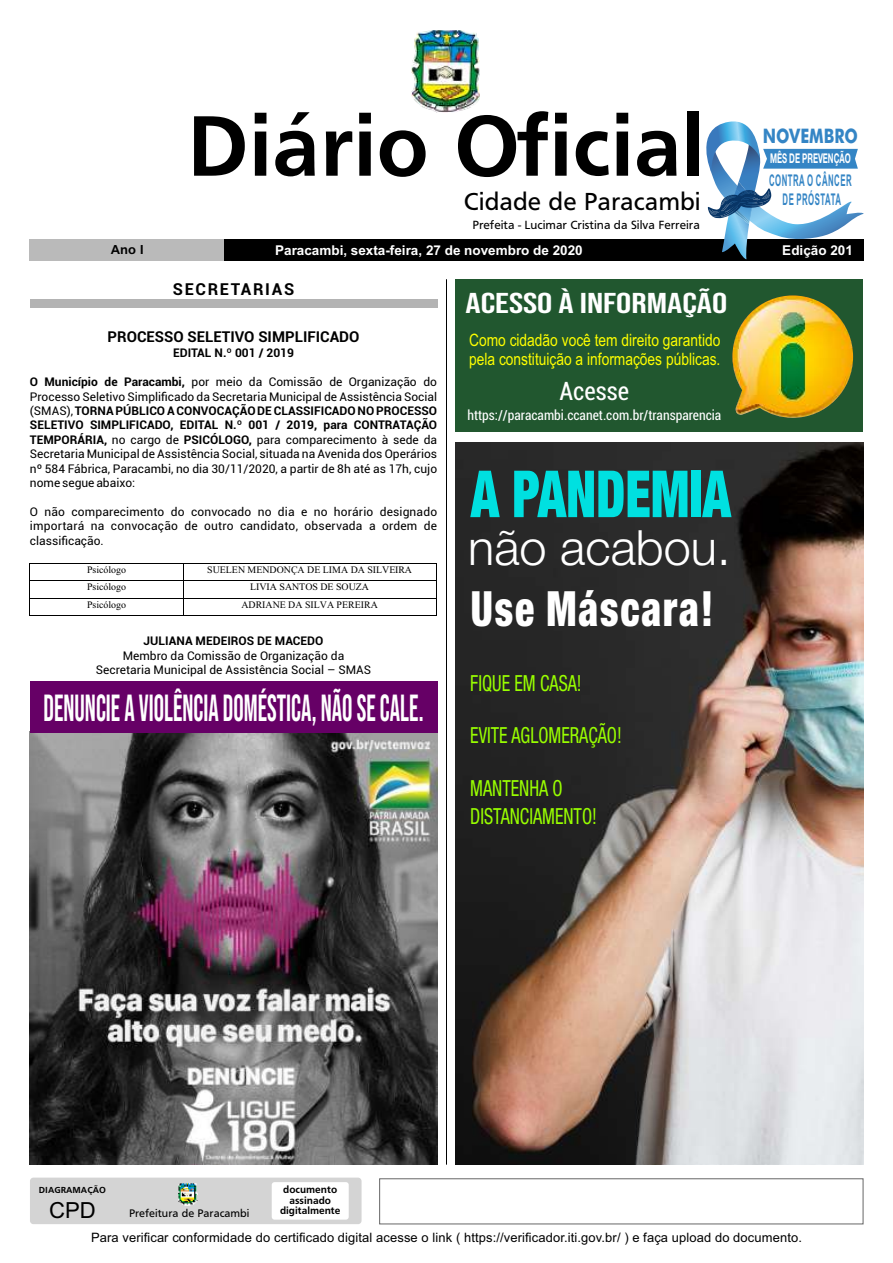
<style>
.page{position:relative;width:893px;height:1263px;background:#fff}
.page>*{position:absolute;margin:0;border:0;box-sizing:border-box;transform-origin:0 0}
.t1{font:700 89.25px "Frutiger";color:#000}
.t2{font:900 condensed 65.1px "Helvetica Neue";color:#00e0e0;scale:.78 1}
.t3{font:900 condensed 48.75px "Helvetica Neue";letter-spacing:.045em;color:#fff;scale:.82 1}
.t4{font:300 48.6px "Helvetica Neue";color:#fff}
.t5{font:37.65px "Bebas Neue";color:#fff;scale:.69 1}
.t6{font:28.8px "Bebas Neue";color:#fff;scale:1.32 1}
.t7{font:25.65px "Frutiger";color:#000}
.t8{font:condensed 25.5px "Roboto";color:#fff}
.t9{font:condensed 22.2px/27.9px "Helvetica Neue LT Pro";color:#9f0;scale:.82 1}
.t10{font:22.2px "Arial";color:#000}
.t11{font:700 20.1px "Futura BT";color:#3485c5;scale:.78 1}
.t12{font:17.1px/19px "Arial";color:#ff0;scale:.81 1}
.t13{font:700 16.5px "Roboto";letter-spacing:.1em;color:#000}
.t14{font:700 16.2px/18.5px "Arial Narrow";letter-spacing:.05em;color:#3485c5;text-align:center;scale:.59 1}
.t15{font:700 15px "Roboto";color:#000}
.t16{font:condensed 13.95px "Roboto";color:#fff}
.t17{font:700 13.5px "Arial";color:#fff}
.t18{font:700 13.5px "Frutiger";color:#000}
.t19{font:700 13.35px "Helvetica Neue";color:#fff;scale:.58 1}
.t20{font:12.9px "Arial";letter-spacing:.01em;color:#000}
.t21{font:12.3px "Frutiger";color:#000}
.t22{font:12px/14.4px "Roboto";color:#000;text-align:justify}
.t23{font:700 12px "Roboto";color:#000}
.t24{font:11.4px "Frutiger";color:#000}
.t25{font:700 10.65px/10.4px "Frutiger";color:#000;text-align:center}
.t26{font:9.9px "Times New Roman";color:#000}
.t27{font:700 9.15px "Frutiger";color:#000}
.s1{font-weight:700}
</style>
<div class="page">
<div style="left:224px;top:239px;width:639px;height:22px;background:#000"></div>
<hr style="left:446px;top:279px;width:1px;height:885px;background:#000">
<img style="left:411px;top:30px;width:69px;height:82px">
<div style="left:379px;top:1178px;width:484px;height:46px;border:1px solid #666"></div>
<div style="left:30px;top:1177px;width:332px;height:47px;background:#d4d4d4;border-radius:3px"></div>
<div style="left:272px;top:1182px;width:77px;height:37px;background:#fff;border-radius:3px"></div>
<img style="left:178px;top:1183px;width:19px;height:22px">
<div style="left:30px;top:299px;width:407px;height:8px;background:#b3b3b3"></div>
<div style="left:30px;top:239px;width:194px;height:22px;background:#bababa"></div>
<svg style="left:706px;top:121px;width:158px;height:138px"></svg>
<hr style="left:30px;top:563px;width:153px;height:1px;background:#000">
<hr style="left:184px;top:563px;width:252px;height:1px;background:#000">
<hr style="left:30px;top:580px;width:153px;height:1px;background:#000">
<hr style="left:184px;top:580px;width:252px;height:1px;background:#000">
<hr style="left:30px;top:598px;width:153px;height:1px;background:#000">
<hr style="left:184px;top:598px;width:252px;height:1px;background:#000">
<hr style="left:30px;top:615px;width:153px;height:1px;background:#000">
<svg style="left:183px;top:563px;width:1px;height:53px"></svg>
<hr style="left:184px;top:615px;width:252px;height:1px;background:#000">
<svg style="left:436px;top:563px;width:1px;height:53px"></svg>
<img style="left:30px;top:732px;width:407px;height:433px">
<div style="left:30px;top:681px;width:407px;height:51px;background:#606"></div>
<img style="left:455px;top:442px;width:408px;height:722px">
<div style="left:455px;top:279px;width:408px;height:153px;background:#21572f"></div>
<img style="left:732px;top:295px;width:121px;height:123px">
<p class="t18" style="left:111px;top:244px;width:35px">Ano I</p>
<h1 class="t1" style="left:187px;top:111px;width:519px">Diário Oficial</h1>
<h3 class="t7" style="left:464px;top:191px;width:238px">Cidade de Paracambi</h3>
<p class="t17" style="left:275px;top:245px;width:309px">Paracambi, sexta-feira, 27 de novembro de 2020</p>
<p class="t17" style="left:782px;top:245px;width:72px">Edição 201</p>
<h3 class="t11" style="left:763px;top:127px;width:124px">NOVEMBRO</h3>
<p class="t19" style="left:770px;top:150px;width:141px">MÊS DE PREVENÇÃO</p>
<h3 class="t14" style="left:769px;top:173px;width:141px">CONTRA O CÂNCER<br>DE PRÓSTATA</h3>
<p class="t21" style="left:473px;top:220px;width:229px">Prefeita - Lucimar Cristina da Silva Ferreira</p>
<h3 class="t13" style="left:173px;top:283px;width:123px">SECRETARIAS</h3>
<p class="t15" style="left:108px;top:331px;width:253px">PROCESSO SELETIVO SIMPLIFICADO</p>
<p class="t23" style="left:173px;top:348px;width:122px">EDITAL N.º 001 / 2019</p>
<p class="t22" style="left:30px;top:376px;width:409px"><span class="s1">O Município de Paracambi,</span> por meio da Comissão de Organização do Processo Seletivo Simplificado da Secretaria Municipal de Assistência Social (SMAS), <span class="s1">TORNA PÚBLICO A CONVOCAÇÃO DE CLASSIFICADO NO PROCESSO SELETIVO SIMPLIFICADO, EDITAL N.º 001 / 2019, para CONTRATAÇÃO TEMPORÁRIA,</span> no cargo de <span class="s1">PSICÓLOGO,</span> para comparecimento à sede da Secretaria Municipal de Assistência Social, situada na Avenida dos Operários nº 584 Fábrica, Paracambi, no dia 30/11/2020, a partir de 8h até as 17h, cujo nome segue abaixo:</p>
<p class="t22" style="left:30px;top:505px;width:409px">O não comparecimento do convocado no dia e no horário designado importará na convocação de outro candidato, observada a ordem de classificação.</p>
<p class="t26" style="left:87px;top:566px;width:41px">Psicólogo</p>
<p class="t26" style="left:207px;top:566px;width:206px">SUELEN MENDONÇA DE LIMA DA SILVEIRA</p>
<p class="t26" style="left:87px;top:583px;width:41px">Psicólogo</p>
<p class="t26" style="left:250px;top:583px;width:120px">LIVIA SANTOS DE SOUZA</p>
<p class="t26" style="left:87px;top:601px;width:41px">Psicólogo</p>
<p class="t26" style="left:241px;top:601px;width:138px">ADRIANE DA SILVA PEREIRA</p>
<p class="t23" style="left:144px;top:636px;width:181px">JULIANA MEDEIROS DE MACEDO</p>
<p class="t22" style="left:96px;top:649px;width:277px;text-align:center">Membro da Comissão de Organização da<br>Secretaria Municipal de Assistência Social – SMAS</p>
<h3 class="t5" style="left:44px;top:693px;width:552px">DENUNCIE A VIOLÊNCIA DOMÉSTICA, NÃO SE CALE.</h3>
<h3 class="t6" style="left:466px;top:291px;width:200px">ACESSO À INFORMAÇÃO</h3>
<h3 class="t12" style="left:469px;top:332px;width:312px">Como cidadão você tem direito garantido pela constituição a informações públicas.</h3>
<h3 class="t8" style="left:560px;top:381px;width:71px">Acesse</h3>
<p class="t16" style="left:467px;top:409px;width:255px">https://paracambi.ccanet.com.br/transparencia</p>
<h2 class="t2" style="left:471px;top:454px;width:335px">A PANDEMIA</h2>
<h3 class="t4" style="left:468px;top:518px;width:264px">não acabou.</h3>
<h3 class="t3" style="left:471px;top:579px;width:297px">Use Máscara!</h3>
<h3 class="t9" style="left:470px;top:673px;width:137px">FIQUE EM CASA!</h3>
<h3 class="t9" style="left:470px;top:724px;width:186px">EVITE AGLOMERAÇÃO!</h3>
<h3 class="t9" style="left:470px;top:777px;width:156px">MANTENHA O<br>DISTANCIAMENTO!</h3>
<p class="t27" style="left:39px;top:1187px;width:68px">DIAGRAMAÇÃO</p>
<h3 class="t10" style="left:49px;top:1202px;width:48px">CPD</h3>
<p class="t20" style="left:91px;top:1233px;width:712px">Para verificar conformidade do certificado digital acesse o link ( https://verificador.iti.gov.br/ ) e faça upload do documento.</p>
<p class="t25" style="left:280px;top:1185px;width:62px">documento assinado digitalmente</p>
<p class="t24" style="left:129px;top:1209px;width:122px">Prefeitura de Paracambi</p>
</div>
